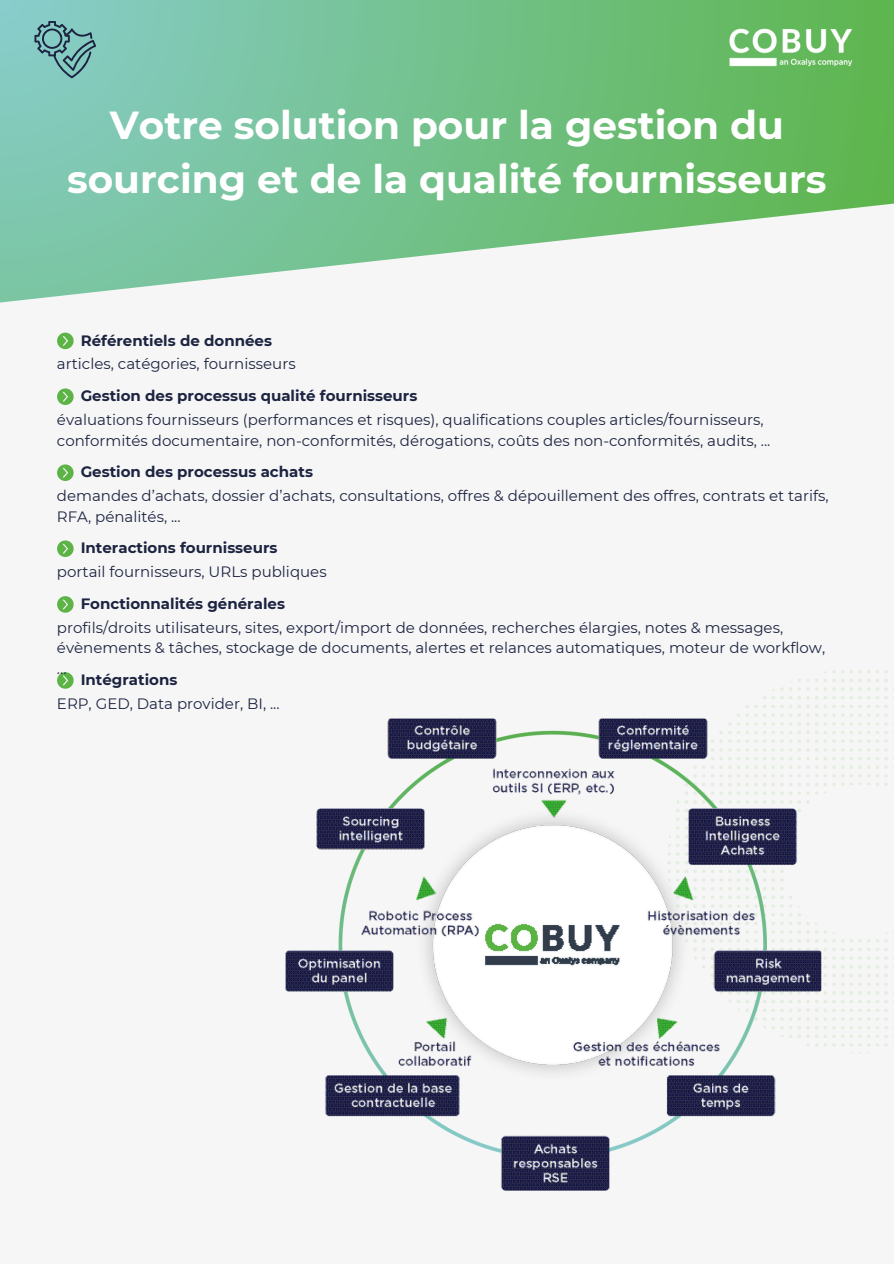
<style>
.page{position:relative;width:894px;height:1264px;background:#fff}
.page>*{position:absolute;margin:0;border:0;box-sizing:border-box;transform-origin:0 0}
.t1{font:700 39px/54px "Montserrat";color:#fff;text-align:center}
.t2{font:15px/20.2px "Montserrat";color:#1d2441}
.t3{font:700 15px "Montserrat";color:#1d2441}
</style>
<div class="page">
<div style="left:0;top:0;width:892px;height:304px;background:linear-gradient(to right,#87ccc7,#5eb64e)"></div>
<svg style="left:0;top:181px;width:893px;height:508px;fill:#f6f6f6"></svg>
<svg style="left:806px;top:671px;width:20px;height:18px"></svg>
<svg style="left:832px;top:670px;width:61px;height:19px"></svg>
<svg style="left:771px;top:678px;width:29px;height:11px"></svg>
<img style="left:722px;top:21px;width:137px;height:53px">
<svg style="left:34px;top:21px;width:62px;height:57px;background:#6fa7a6"></svg>
<svg style="left:57px;top:332px;width:17px;height:17px"></svg>
<svg style="left:57px;top:388px;width:17px;height:17px"></svg>
<svg style="left:57px;top:464px;width:17px;height:17px"></svg>
<svg style="left:57px;top:540px;width:17px;height:17px"></svg>
<svg style="left:57px;top:596px;width:17px;height:16px"></svg>
<svg style="left:57px;top:672px;width:17px;height:16px"></svg>
<img style="left:285px;top:689px;width:603px;height:502px">
<p class="t1" style="left:67px;top:98px;width:760px">Votre solution pour la gestion du sourcing et de la qualité fournisseurs</p>
<p class="t3" style="left:81px;top:331px;width:193px">Référentiels de données</p>
<h1 class="t2" style="left:57px;top:354px;width:240px">articles, catégories, fournisseurs</h1>
<p class="t3" style="left:81px;top:387px;width:338px">Gestion des processus qualité fournisseurs</p>
<h2 class="t2" style="left:57px;top:410px;width:714px">évaluations fournisseurs (performances et risques), qualifications couples articles/fournisseurs, conformités documentaire, non-conformités, dérogations, coûts des non-conformités, audits, ...</h2>
<p class="t3" style="left:81px;top:463px;width:234px">Gestion des processus achats</p>
<p class="t2" style="left:57px;top:486px;width:773px">demandes d’achats, dossier d’achats, consultations, offres &amp; dépouillement des offres, contrats et tarifs,<br>RFA, pénalités, ...</p>
<h2 class="t3" style="left:81px;top:539px;width:198px">Interactions fournisseurs</h2>
<p class="t2" style="left:57px;top:562px;width:271px">portail fournisseurs, URLs publiques</p>
<p class="t3" style="left:81px;top:594px;width:206px">Fonctionnalités générales</p>
<h2 class="t2" style="left:57px;top:617px;width:769px">profils/droits utilisateurs, sites, export/import de données, recherches élargies, notes &amp; messages, évènements &amp; tâches, stockage de documents, alertes et relances automatiques, moteur de workflow, ...</h2>
<p class="t3" style="left:81px;top:670px;width:98px">Intégrations</p>
<p class="t2" style="left:57px;top:693px;width:224px">ERP, GED, Data provider, BI, ...</p>
</div>
